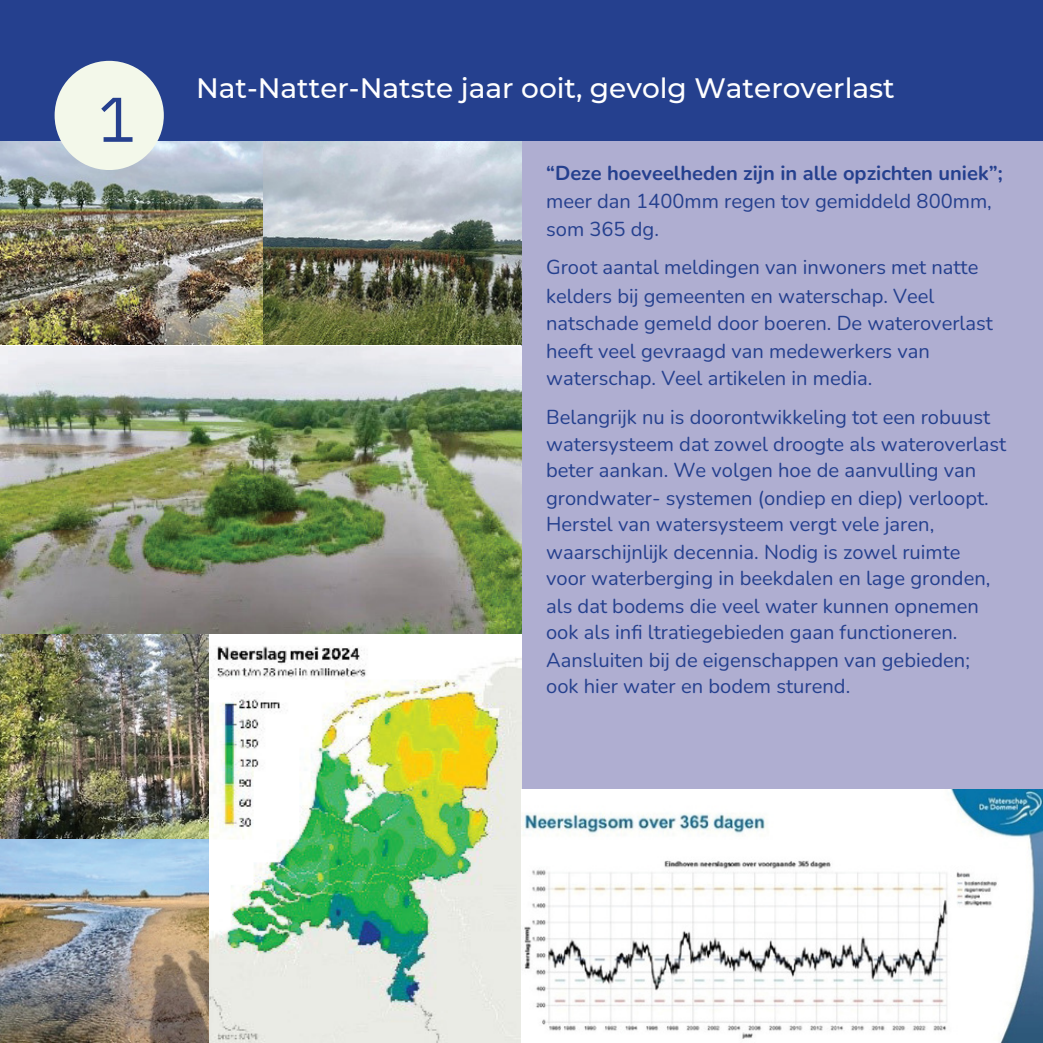
<style>
.page{position:relative;width:1043px;height:1043px;background:#fff}
.page>*{position:absolute;margin:0;border:0;box-sizing:border-box;transform-origin:0 0}
.t1{font:63px "IBM Plex Sans";color:#25408e}
.t2{font:500 28px "Montserrat";color:#fff}
.t3{font:20.12px/27.7px "Nunito";color:#25408e}
.s1{font-weight:700}
</style>
<div class="page">
<div style="left:0;top:0;width:1042px;height:141px;background:#25408e"></div>
<img style="left:0;top:141px;width:263px;height:204px">
<div style="left:55px;top:61px;width:109px;height:109px;background:#f3f8ea;border-radius:50%"></div>
<div style="left:521px;top:141px;width:521px;height:663px;background:#afaed1"></div>
<img style="left:0;top:634px;width:209px;height:204px">
<img style="left:0;top:838px;width:209px;height:204px">
<img style="left:263px;top:141px;width:258px;height:204px">
<img style="left:0;top:346px;width:521px;height:287px">
<img style="left:209px;top:646px;width:312px;height:396px">
<img style="left:521px;top:789px;width:521px;height:253px">
<p class="t1" style="left:98px;top:77px;width:39px">1</p>
<h1 class="t2" style="left:196px;top:71px;width:700px">Nat-Natter-Natste jaar ooit, gevolg Wateroverlast</h1>
<p class="t3" style="left:546px;top:160px;width:458px"><span class="s1">“Deze hoeveelheden zijn in alle opzichten uniek”; </span>meer dan 1400mm regen tov gemiddeld 800mm, som 365 dg.</p>
<p class="t3" style="left:546px;top:253px;width:433px">Groot aantal meldingen van inwoners met natte</p>
<p class="t3" style="left:546px;top:282px;width:390px">kelders bij gemeenten en waterschap. Veel</p>
<p class="t3" style="left:546px;top:310px;width:448px">natschade gemeld door boeren. De wateroverlast</p>
<p class="t3" style="left:546px;top:337px;width:385px">heeft veel gevraagd van medewerkers van</p>
<p class="t3" style="left:546px;top:365px;width:327px">waterschap. Veel artikelen in media.</p>
<p class="t3" style="left:546px;top:403px;width:445px">Belangrijk nu is doorontwikkeling tot een robuust</p>
<p class="t3" style="left:546px;top:430px;width:461px">watersysteem dat zowel droogte als wateroverlast</p>
<p class="t3" style="left:546px;top:457px;width:431px">beter aankan. We volgen hoe de aanvulling van</p>
<p class="t3" style="left:546px;top:484px;width:444px">grondwater- systemen (ondiep en diep) verloopt.</p>
<p class="t3" style="left:546px;top:510px;width:389px">Herstel van watersysteem vergt vele jaren,</p>
<p class="t3" style="left:546px;top:538px;width:416px">waarschijnlijk decennia. Nodig is zowel ruimte</p>
<p class="t3" style="left:546px;top:564px;width:445px">voor waterberging in beekdalen en lage gronden,</p>
<p class="t3" style="left:546px;top:592px;width:434px">als dat bodems die veel water kunnen opnemen</p>
<p class="t3" style="left:546px;top:618px;width:412px">ook als infi ltratiegebieden gaan functioneren.</p>
<p class="t3" style="left:546px;top:646px;width:425px">Aansluiten bij de eigenschappen van gebieden;</p>
<p class="t3" style="left:546px;top:672px;width:305px">ook hier water en bodem sturend.</p>
</div>
